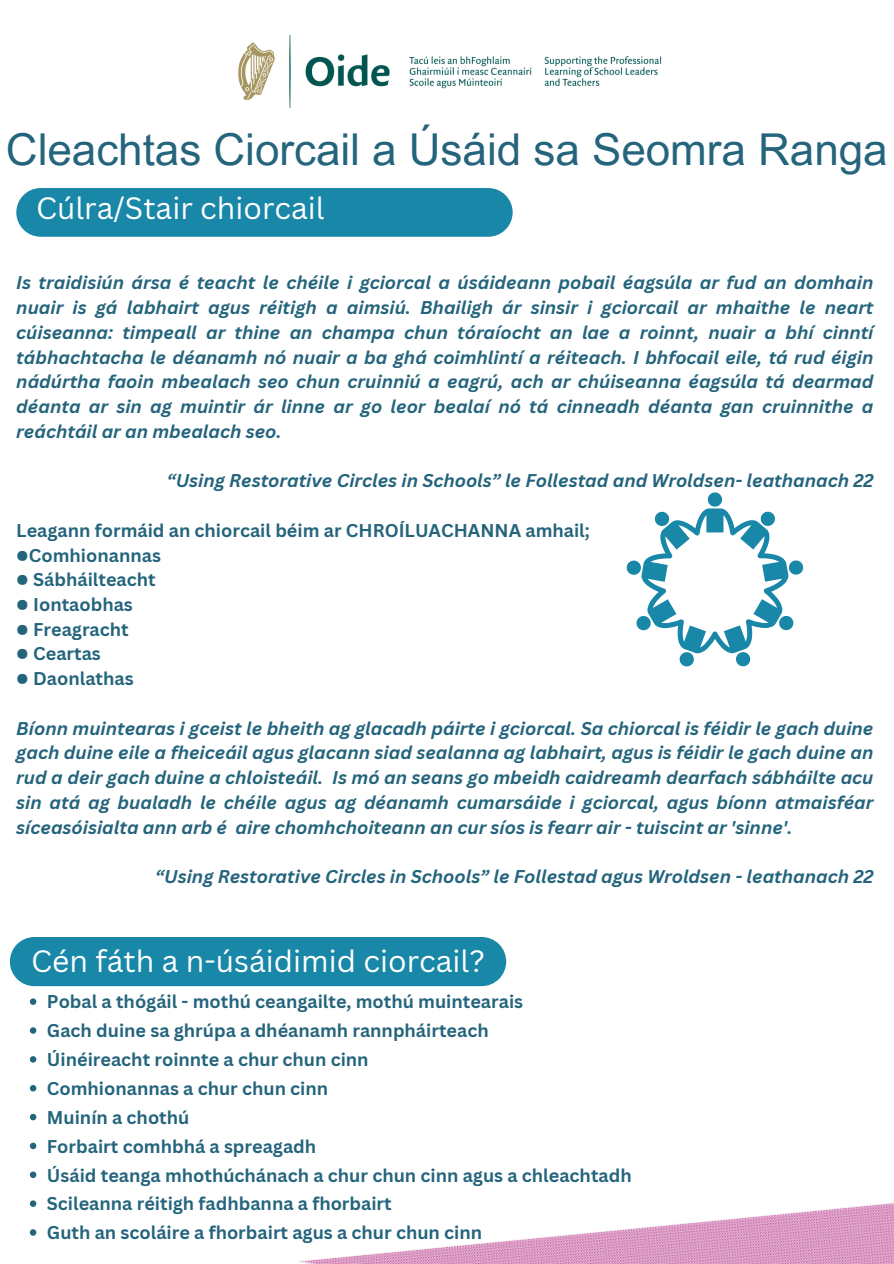
<style>
.page{position:relative;width:894px;height:1264px;background:#fff}
.page>*{position:absolute;margin:0;border:0;box-sizing:border-box;transform-origin:0 0}
.t1{font:43.95px "Arial MT Pro";color:#24647c}
.t2{font:30px "Canva Sans";color:#fff}
.t3{font:italic 700 18px/24.8px "Canva Sans";color:#24647c;text-align:justify}
.t4{font:700 18px "Canva Sans";color:#24647c}
</style>
<div class="page">
<img style="left:238px;top:34px;width:424px;height:74px">
<div style="left:16px;top:188px;width:496px;height:49px;background:#1987a8;border-radius:24px"></div>
<svg style="left:30px;top:998px;width:6px;height:6px"></svg>
<svg style="left:30px;top:1027px;width:6px;height:6px"></svg>
<svg style="left:30px;top:1056px;width:6px;height:6px"></svg>
<svg style="left:30px;top:1085px;width:6px;height:6px"></svg>
<svg style="left:30px;top:1113px;width:6px;height:7px"></svg>
<svg style="left:30px;top:1142px;width:6px;height:7px"></svg>
<svg style="left:30px;top:1171px;width:6px;height:6px"></svg>
<svg style="left:30px;top:1200px;width:6px;height:6px"></svg>
<svg style="left:30px;top:1229px;width:6px;height:6px"></svg>
<div style="left:10px;top:937px;width:496px;height:49px;background:#1987a8"></div>
<svg style="left:626px;top:492px;width:178px;height:175px"></svg>
<img style="left:299px;top:1203px;width:594px;height:60px">
<p class="t1" style="left:6px;top:133px;width:882px">Cleachtas Ciorcail a Úsáid sa Seomra Ranga</p>
<p class="t2" style="left:36px;top:187px;width:290px">Cúlra/Stair chiorcail</p>
<h1 class="t3" style="left:16px;top:270px;width:858px">Is traidisiún ársa é teacht le chéile i gciorcal a úsáideann pobail éagsúla ar fud an domhain nuair is gá labhairt agus réitigh a aimsiú. Bhailigh ár sinsir i gciorcail ar mhaithe le neart cúiseanna: timpeall ar thine an champa chun tóraíocht an lae a roinnt, nuair a bhí cinntí tábhachtacha le déanamh nó nuair a ba ghá coimhlintí a réiteach. I bhfocail eile, tá rud éigin nádúrtha faoin mbealach seo chun cruinniú a eagrú, ach ar chúiseanna éagsúla tá dearmad déanta ar sin ag muintir ár linne ar go leor bealaí nó tá cinneadh déanta gan cruinnithe a reáchtáil ar an mbealach seo.</h1>
<h2 class="t3" style="left:167px;top:468px;width:708px">“Using Restorative Circles in Schools” le Follestad and Wroldsen- leathanach 22</h2>
<h3 class="t4" style="left:16px;top:517px;width:575px">Leagann formáid an chiorcail béim ar CHROÍLUACHANNA amhail;</h3>
<h3 class="t4" style="left:16px;top:542px;width:146px">●Comhionannas</h3>
<h3 class="t4" style="left:16px;top:567px;width:141px">● Sábháilteacht</h3>
<h3 class="t4" style="left:16px;top:591px;width:118px">● Iontaobhas</h3>
<h3 class="t4" style="left:16px;top:616px;width:114px">● Freagracht</h3>
<h3 class="t4" style="left:16px;top:641px;width:86px">● Ceartas</h3>
<h3 class="t4" style="left:16px;top:666px;width:119px">● Daonlathas</h3>
<h3 class="t3" style="left:16px;top:715px;width:858px">Bíonn muintearas i gceist le bheith ag glacadh páirte i gciorcal. Sa chiorcal is féidir le gach duine gach duine eile a fheiceáil agus glacann siad sealanna ag labhairt, agus is féidir le gach duine an rud a deir gach duine a chloisteáil. Is mó an seans go mbeidh caidreamh dearfach sábháilte acu sin atá ag bualadh le chéile agus ag déanamh cumarsáide i gciorcal, agus bíonn atmaisféar síceasóisialta ann arb é aire chomhchoiteann an cur síos is fearr air - tuiscint ar 'sinne'.</h3>
<h3 class="t3" style="left:155px;top:863px;width:719px">“Using Restorative Circles in Schools” le Follestad agus Wroldsen - leathanach 22</h3>
<p class="t2" style="left:31px;top:939px;width:455px">Cén fáth a n-úsáidimid ciorcail?</p>
<h3 class="t4" style="left:47px;top:989px;width:477px">Pobal a thógáil - mothú ceangailte, mothú muintearais</h3>
<h3 class="t4" style="left:47px;top:1018px;width:443px">Gach duine sa ghrúpa a dhéanamh rannpháirteach</h3>
<p class="t4" style="left:47px;top:1046px;width:323px">Úinéireacht roinnte a chur chun cinn</p>
<p class="t4" style="left:47px;top:1075px;width:283px">Comhionannas a chur chun cinn</p>
<p class="t4" style="left:47px;top:1104px;width:144px">Muinín a chothú</p>
<p class="t4" style="left:47px;top:1133px;width:271px">Forbairt comhbhá a spreagadh</p>
<p class="t4" style="left:47px;top:1162px;width:586px">Úsáid teanga mhothúchánach a chur chun cinn agus a chleachtadh</p>
<p class="t4" style="left:47px;top:1191px;width:346px">Scileanna réitigh fadhbanna a fhorbairt</p>
<p class="t4" style="left:47px;top:1219px;width:436px">Guth an scoláire a fhorbairt agus a chur chun cinn</p>
</div>
